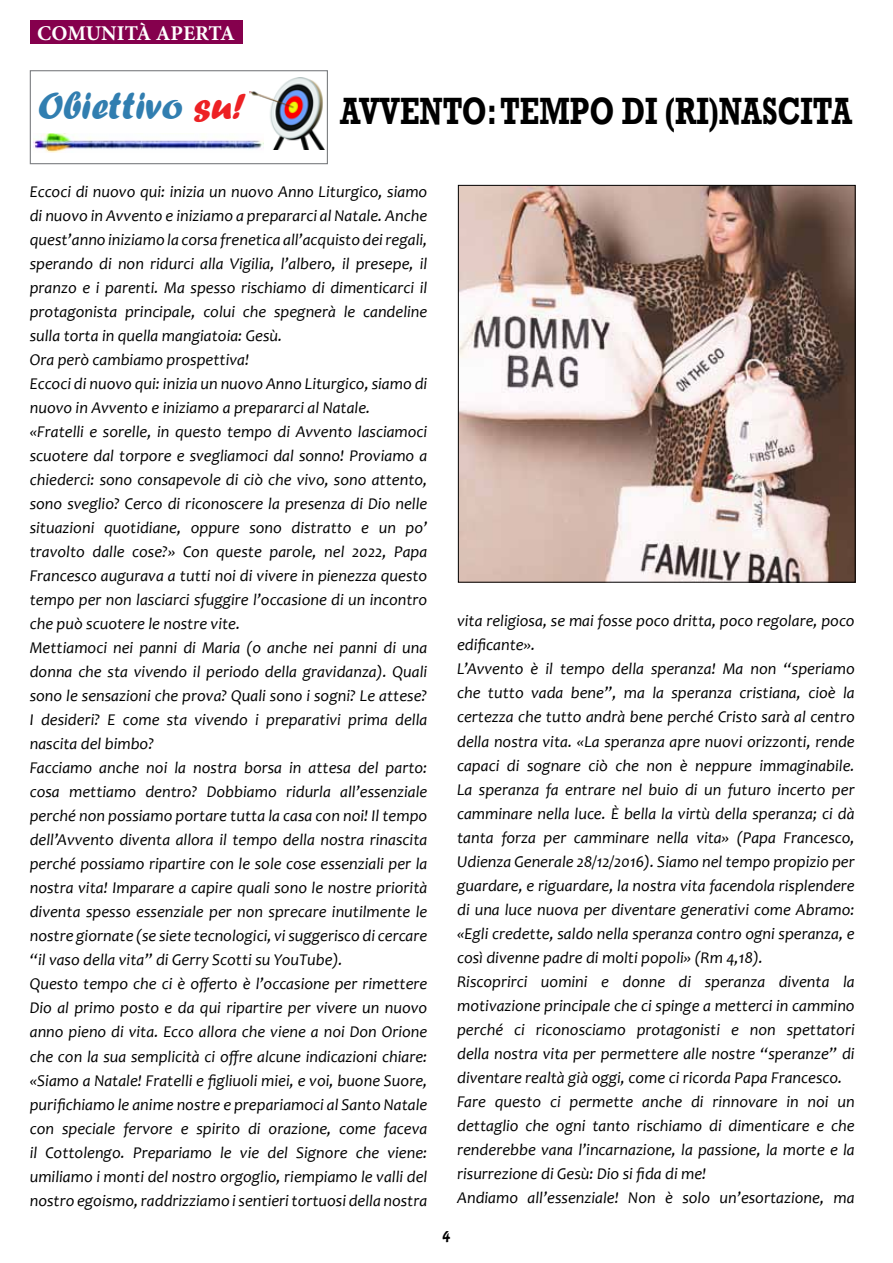
<style>
.page{position:relative;width:893px;height:1263px;background:#fff}
.page>*{position:absolute;margin:0;border:0;box-sizing:border-box;transform-origin:0 0}
.t1{font:39.3px "Forte";color:#317eb0}
.t2{font:700 39px "Rockwell";color:#000;scale:.75 1}
.t3{font:700 21px "Minion Pro";color:#fff}
.t4{font:italic 16.5px/24px "Candara";color:#000}
.t5{font:13.5px "Hobo Std";color:#000}
.s1{color:#ed2124}
</style>
<div class="page">
<div style="left:30px;top:21px;width:212px;height:23px;background:#85004d"></div>
<div style="left:30px;top:70px;width:298px;height:94px;border:1px solid #7c7e81"></div>
<img style="left:249px;top:78px;width:76px;height:72px">
<img style="left:33px;top:134px;width:230px;height:18px">
<img style="left:460px;top:187px;width:393px;height:394px">
<div style="left:458px;top:185px;width:397px;height:398px;border:1px solid #000"></div>
<p class="t3" style="left:37px;top:18px;width:199px">COMUNITÀ APERTA</p>
<h1 class="t1" style="left:38px;top:83px;width:209px">Obiettivo <span class="s1">su!</span></h1>
<h2 class="t2" style="left:340px;top:87px;width:684px">AVVENTO: TEMPO DI (RI)NASCITA</h2>
<p class="t4" style="left:30px;top:180px;width:399px">Eccoci di nuovo qui: inizia un nuovo Anno Liturgico, siamo di nuovo in Avvento e iniziamo a prepararci al Natale. Anche quest’anno iniziamo la corsa frenetica all’acquisto dei regali, sperando di non ridurci alla Vigilia, l’albero, il presepe, il pranzo e i parenti. Ma spesso rischiamo di dimenticarci il protagonista principale, colui che spegnerà le candeline sulla torta in quella mangiatoia: Gesù.<br>Ora però cambiamo prospettiva!<br>Eccoci di nuovo qui: inizia un nuovo Anno Liturgico, siamo di nuovo in Avvento e iniziamo a prepararci al Natale. «Fratelli e sorelle, in questo tempo di Avvento lasciamoci scuotere dal torpore e svegliamoci dal sonno! Proviamo a chiederci: sono consapevole di ciò che vivo, sono attento, sono sveglio? Cerco di riconoscere la presenza di Dio nelle situazioni quotidiane, oppure sono distratto e un po’ travolto dalle cose?» Con queste parole, nel 2022, Papa Francesco augurava a tutti noi di vivere in pienezza questo tempo per non lasciarci sfuggire l’occasione di un incontro che può scuotere le nostre vite.<br>Mettiamoci nei panni di Maria (o anche nei panni di una donna che sta vivendo il periodo della gravidanza). Quali sono le sensazioni che prova? Quali sono i sogni? Le attese?<br>I desideri? E come sta vivendo i preparativi prima della nascita del bimbo?<br>Facciamo anche noi la nostra borsa in attesa del parto: cosa mettiamo dentro? Dobbiamo ridurla all’essenziale perché non possiamo portare tutta la casa con noi! Il tempo dell’Avvento diventa allora il tempo della nostra rinascita perché possiamo ripartire con le sole cose essenziali per la nostra vita! Imparare a capire quali sono le nostre priorità diventa spesso essenziale per non sprecare inutilmente le nostre giornate (se siete tecnologici, vi suggerisco di cercare “il vaso della vita” di Gerry Scotti su YouTube).<br>Questo tempo che ci è offerto è l’occasione per rimettere Dio al primo posto e da qui ripartire per vivere un nuovo anno pieno di vita. Ecco allora che viene a noi Don Orione che con la sua semplicità ci offre alcune indicazioni chiare: «Siamo a Natale! Fratelli e figliuoli miei, e voi, buone Suore, purifichiamo le anime nostre e prepariamoci al Santo Natale con speciale fervore e spirito di orazione, come faceva il Cottolengo. Prepariamo le vie del Signore che viene: umiliamo i monti del nostro orgoglio, riempiamo le valli del nostro egoismo, raddrizziamo i sentieri tortuosi della nostra</p>
<p class="t4" style="left:457px;top:609px;width:399px">vita religiosa, se mai fosse poco dritta, poco regolare, poco edificante».<br>L’Avvento è il tempo della speranza! Ma non “speriamo che tutto vada bene”, ma la speranza cristiana, cioè la certezza che tutto andrà bene perché Cristo sarà al centro della nostra vita. «La speranza apre nuovi orizzonti, rende capaci di sognare ciò che non è neppure immaginabile.<br>La speranza fa entrare nel buio di un futuro incerto per camminare nella luce. È bella la virtù della speranza; ci dà tanta forza per camminare nella vita» (Papa Francesco, Udienza Generale 28/12/2016). Siamo nel tempo propizio per guardare, e riguardare, la nostra vita facendola risplendere di una luce nuova per diventare generativi come Abramo: «Egli credette, saldo nella speranza contro ogni speranza, e così divenne padre di molti popoli» (Rm 4,18).<br>Riscoprirci uomini e donne di speranza diventa la motivazione principale che ci spinge a metterci in cammino perché ci riconosciamo protagonisti e non spettatori della nostra vita per permettere alle nostre “speranze” di diventare realtà già oggi, come ci ricorda Papa Francesco.<br>Fare questo ci permette anche di rinnovare in noi un dettaglio che ogni tanto rischiamo di dimenticare e che renderebbe vana l’incarnazione, la passione, la morte e la risurrezione di Gesù: Dio si fida di me!<br>Andiamo all’essenziale! Non è solo un’esortazione, ma</p>
<p class="t5" style="left:443px;top:1227px;width:9px">4</p>
</div>
